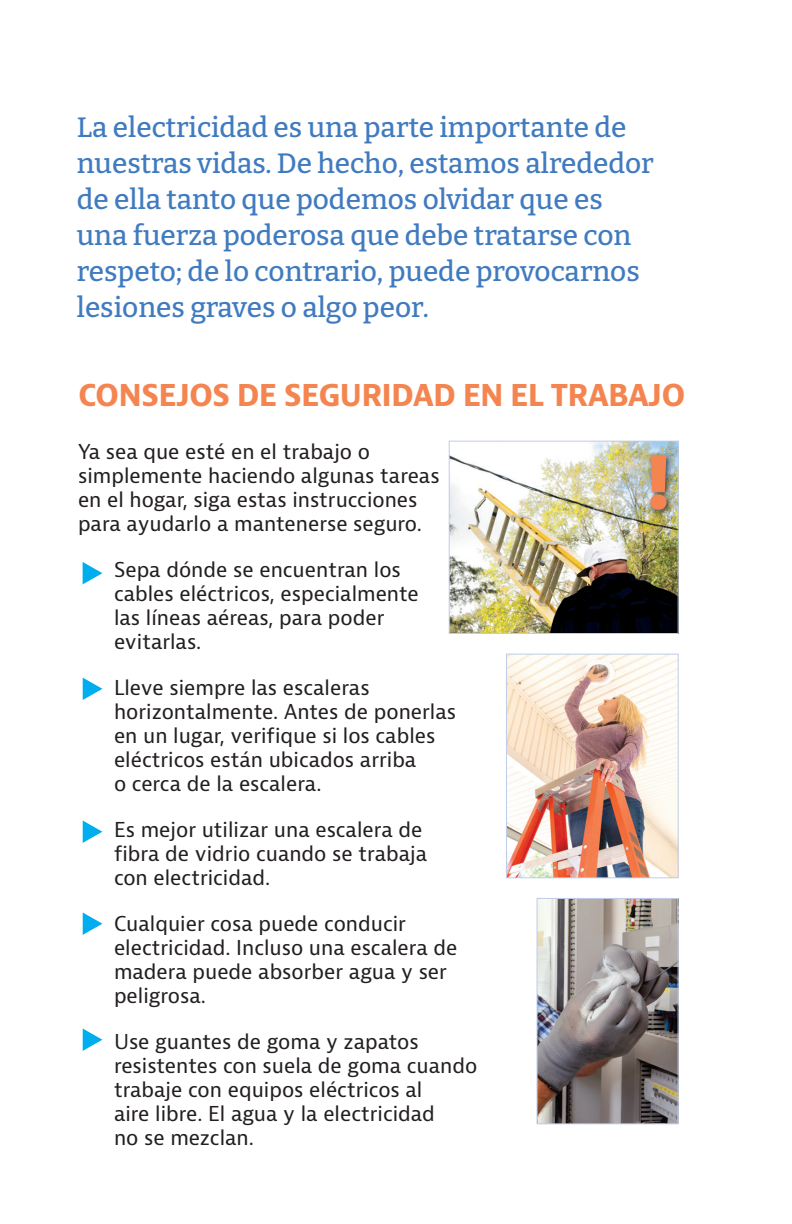
<style>
.page{position:relative;width:792px;height:1224px;background:#fff}
.page>*{position:absolute;margin:0;border:0;box-sizing:border-box;transform-origin:0 0}
.t1{font:700 32px "Bernina Sans";letter-spacing:-.03em;color:#f58550;scale:.96 1}
.t2{font:500 28px/36px "Bitter";color:#417bbf}
.t3{font:20px/24px "Bernina Sans";color:#231f20}
</style>
<div class="page">
<img style="left:508px;top:656px;width:169px;height:220px">
<div style="left:506px;top:654px;width:173px;height:224px;border:1px solid #c0cce7"></div>
<img style="left:451px;top:443px;width:226px;height:189px">
<div style="left:449px;top:441px;width:230px;height:193px;border:1px solid #c0cce7"></div>
<svg style="left:83px;top:562px;width:19px;height:22px"></svg>
<svg style="left:83px;top:678px;width:19px;height:22px"></svg>
<svg style="left:83px;top:821px;width:19px;height:22px"></svg>
<svg style="left:83px;top:913px;width:19px;height:22px"></svg>
<svg style="left:83px;top:1029px;width:19px;height:22px"></svg>
<img style="left:539px;top:900px;width:138px;height:222px">
<div style="left:537px;top:898px;width:142px;height:226px;border:1px solid #c0cce7"></div>
<div style="left:647px;top:452px;width:27px;height:65px;background:#231f20;opacity:.75"></div>
<svg style="left:650px;top:455px;width:17px;height:55px"></svg>
<p class="t2" style="left:77px;top:109px;width:579px">La electricidad es una parte importante de nuestras vidas. De hecho, estamos alrededor de ella tanto que podemos olvidar que es una fuerza poderosa que debe tratarse con respeto; de lo contrario, puede provocarnos lesiones graves o algo peor.</p>
<h1 class="t1" style="left:78px;top:373px;width:634px">CONSEJOS DE SEGURIDAD EN EL TRABAJO</h1>
<p class="t3" style="left:78px;top:440px;width:363px">Ya sea que esté en el trabajo o simplemente haciendo algunas tareas en el hogar, siga estas instrucciones para ayudarlo a mantenerse seguro.</p>
<p class="t3" style="left:114px;top:558px;width:306px">Sepa dónde se encuentran los cables eléctricos, especialmente las líneas aéreas, para poder evitarlas.</p>
<p class="t3" style="left:114px;top:676px;width:344px">Lleve siempre las escaleras horizontalmente. Antes de ponerlas en un lugar, verifique si los cables eléctricos están ubicados arriba<br>o cerca de la escalera.</p>
<p class="t3" style="left:114px;top:818px;width:315px">Es mejor utilizar una escalera de fibra de vidrio cuando se trabaja con electricidad.</p>
<p class="t3" style="left:114px;top:912px;width:345px">Cualquier cosa puede conducir electricidad. Incluso una escalera de madera puede absorber agua y ser peligrosa.</p>
<p class="t3" style="left:114px;top:1030px;width:365px">Use guantes de goma y zapatos resistentes con suela de goma cuando trabaje con equipos eléctricos al<br>aire libre. El agua y la electricidad<br>no se mezclan.</p>
</div>
